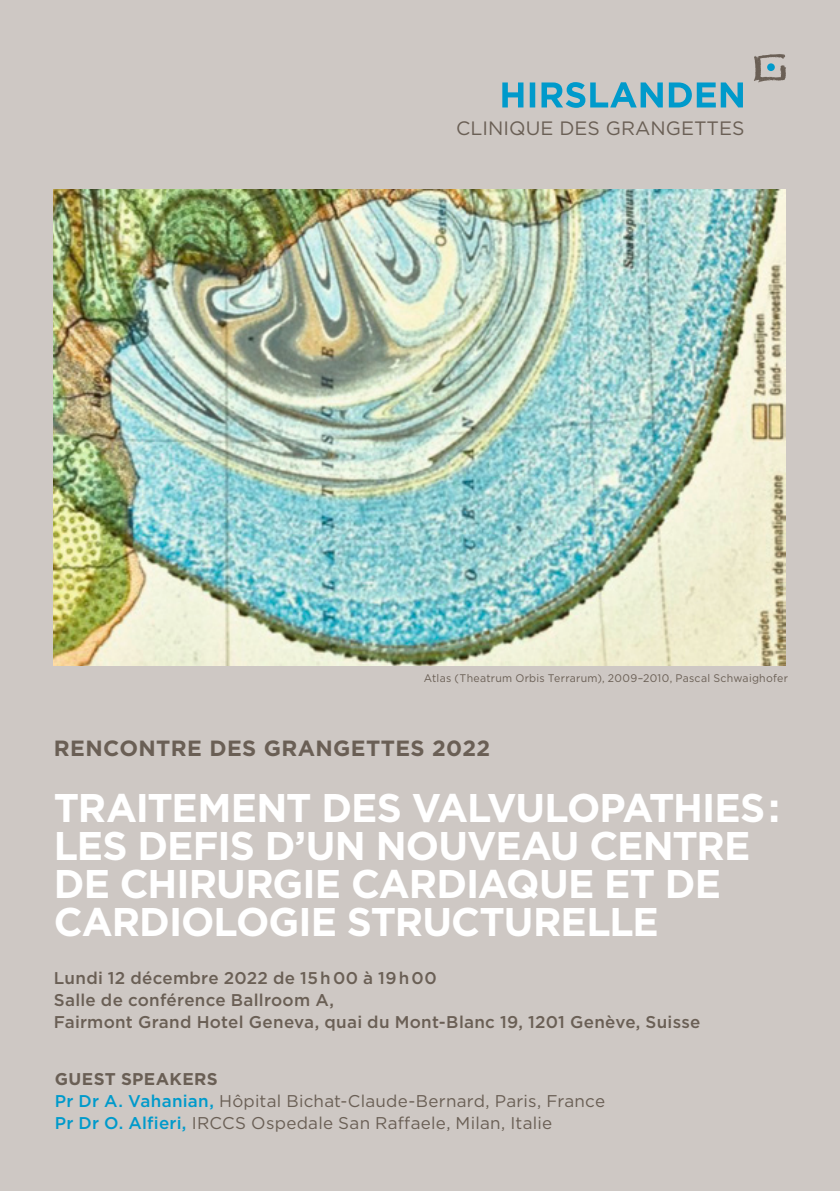
<style>
.page{position:relative;width:840px;height:1191px;background:#fff}
.page>*{position:absolute;margin:0;border:0;box-sizing:border-box;transform-origin:0 0}
.t1{font:700 40px/38px "Gotham";letter-spacing:-.025em;color:#fff}
.t2{font:700 22px "Gotham";letter-spacing:.02em;color:#6a5f55}
.t3{font:19.4px "Gotham";color:#6a5f55}
.t4{font:500 17px/22px "Gotham";letter-spacing:.015em;color:#6a5f55}
.t5{font:17px/22px "Gotham";letter-spacing:.015em;color:#6a5f55}
.t6{font:700 17px "Gotham";color:#6a5f55}
.t7{font:11px "Gotham";letter-spacing:.025em;color:#6a5f55;scale:.96 1}
.s1{font-weight:700}
.s2{font-weight:500;color:#009acb}
</style>
<div class="page">
<div style="left:0;top:0;width:839px;height:1191px;background:#cec8c4"></div>
<svg style="left:754px;top:54px;width:31px;height:29px"></svg>
<svg style="left:766px;top:63px;width:8px;height:8px"></svg>
<svg style="left:502px;top:82px;width:240px;height:26px"></svg>
<img style="left:54px;top:189px;width:731px;height:476px">
<p class="t3" style="left:456px;top:116px;width:290px">CLINIQUE DES GRANGETTES</p>
<p class="t7" style="left:423px;top:671px;width:380px">Atlas (Theatrum Orbis Terrarum), 2009–2010, Pascal Schwaighofer</p>
<p class="t2" style="left:54px;top:733px;width:437px">RENCONTRE DES GRANGETTES 2022</p>
<h1 class="t1" style="left:54px;top:788px;width:727px">TRAITEMENT DES VALVULOPATHIES :<br>LES DEFIS D’UN NOUVEAU CENTRE<br>DE CHIRURGIE CARDIAQUE ET DE<br>CARDIOLOGIE STRUCTURELLE</h1>
<p class="t4" style="left:54px;top:967px;width:647px">Lundi 12 décembre 2022 de 15 h 00 à 19 h 00<br>Salle de conférence Ballroom A,<br>Fairmont Grand Hotel Geneva, quai du Mont-Blanc 19, 1201 Genève, Suisse</p>
<p class="t6" style="left:55px;top:1067px;width:27px">GUEST</p>
<p class="t6" style="left:121px;top:1067px;width:24px">SPEA</p>
<p class="t5" style="left:55px;top:1067px;width:551px;text-indent:115px"><span class="s1">KERS<br></span><span class="s2">Pr Dr A. Vahanian,</span> Hôpital Bichat-Claude-Bernard, Paris, France<br><span class="s2">Pr Dr O. Alfieri,</span> IRCCS Ospedale San Raffaele, Milan, Italie</p>
</div>
